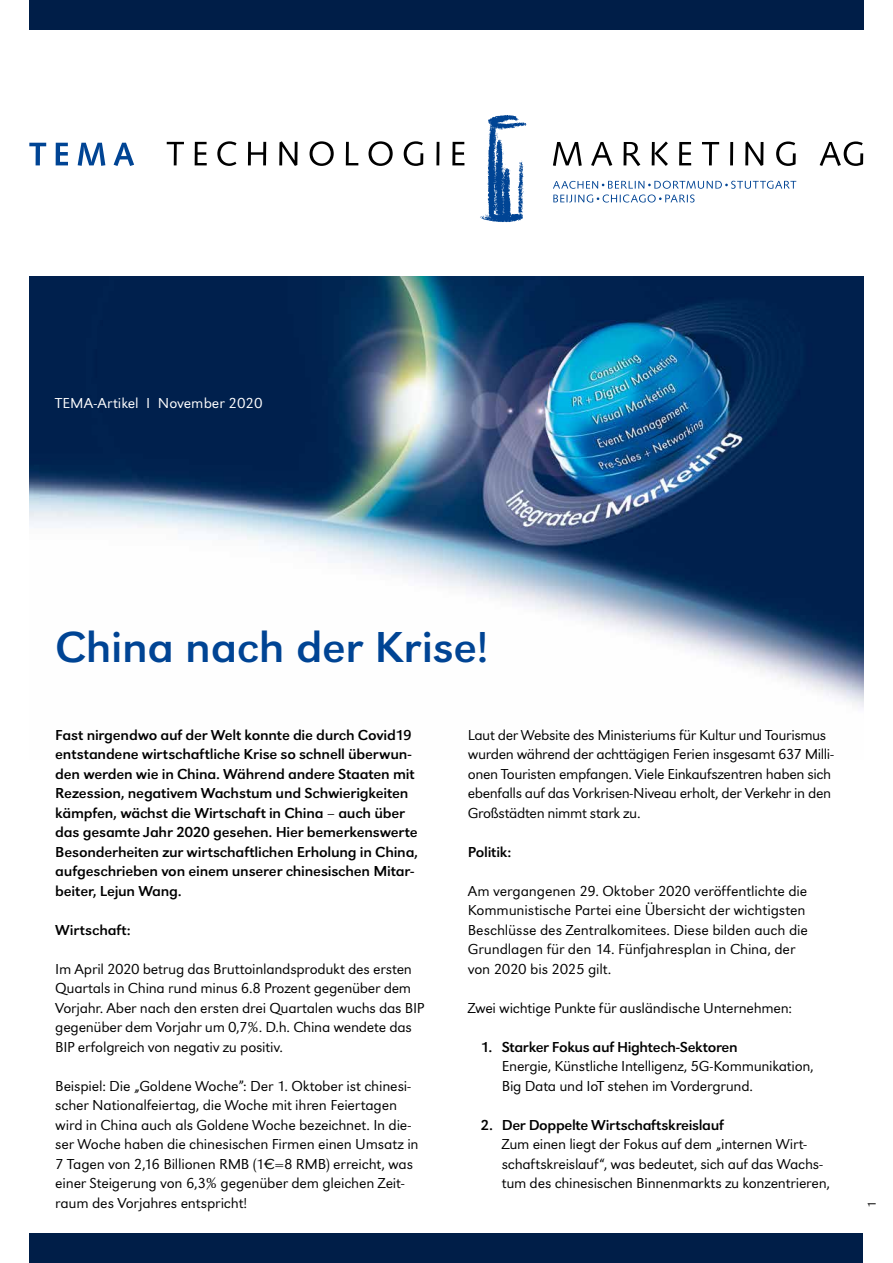
<style>
.page{position:relative;width:893px;height:1263px;background:#fff}
.page>*{position:absolute;margin:0;border:0;box-sizing:border-box;transform-origin:0 0}
.t1{font:45px "URW Grotesk Wid";letter-spacing:-.01em;color:#004494}
.t2{font:300 15px/19.5px "URW Grotesk Wid";letter-spacing:-.015em;color:#000}
.t3{font:15px/19.5px "URW Grotesk Wid";letter-spacing:-.015em;color:#000}
.t4{font:300 15px "URW Grotesk Wid";color:#fff}
.t5{font:300 12px "URW Grotesk Wid";color:#000}
</style>
<div class="page">
<img style="left:30px;top:276px;width:833px;height:432px">
<svg style="left:480px;top:115px;width:47px;height:107px"></svg>
<svg style="left:167px;top:142px;width:17px;height:23px"></svg>
<svg style="left:195px;top:142px;width:12px;height:23px"></svg>
<svg style="left:217px;top:141px;width:19px;height:25px"></svg>
<svg style="left:248px;top:142px;width:18px;height:23px"></svg>
<svg style="left:279px;top:141px;width:19px;height:25px"></svg>
<svg style="left:310px;top:141px;width:24px;height:25px"></svg>
<svg style="left:346px;top:142px;width:12px;height:23px"></svg>
<svg style="left:368px;top:141px;width:25px;height:25px"></svg>
<svg style="left:404px;top:141px;width:19px;height:25px"></svg>
<hr style="left:436px;top:142px;width:3px;height:23px;background:#000">
<svg style="left:452px;top:142px;width:12px;height:23px"></svg>
<svg style="left:553px;top:142px;width:29px;height:24px"></svg>
<svg style="left:591px;top:142px;width:21px;height:24px"></svg>
<svg style="left:624px;top:142px;width:16px;height:24px"></svg>
<svg style="left:652px;top:141px;width:16px;height:25px"></svg>
<svg style="left:679px;top:142px;width:12px;height:23px"></svg>
<svg style="left:702px;top:142px;width:17px;height:23px"></svg>
<hr style="left:730px;top:142px;width:3px;height:23px;background:#000">
<svg style="left:745px;top:141px;width:18px;height:25px"></svg>
<svg style="left:776px;top:141px;width:20px;height:25px"></svg>
<svg style="left:820px;top:141px;width:43px;height:25px"></svg>
<svg style="left:29px;top:143px;width:17px;height:22px"></svg>
<svg style="left:56px;top:143px;width:12px;height:22px"></svg>
<svg style="left:78px;top:143px;width:27px;height:23px"></svg>
<svg style="left:114px;top:143px;width:20px;height:23px"></svg>
<svg style="left:553px;top:181px;width:243px;height:22px"></svg>
<div style="left:30px;top:0;width:833px;height:30px;background:#001e48"></div>
<div style="left:30px;top:1233px;width:833px;height:30px;background:#001e48"></div>
<p class="t4" style="left:55px;top:394px;width:209px">TEMA-Artikel I November 2020</p>
<h1 class="t1" style="left:55px;top:621px;width:435px">China nach der Krise!</h1>
<p class="t3" style="left:55px;top:725px;width:364px">Fast nirgendwo auf der Welt konnte die durch Covid19 entstandene wirtschaftliche Krise so schnell überwun&shy;den werden wie in China. Während andere Staaten mit Rezession, negativem Wachstum und Schwierigkeiten kämpfen, wächst die Wirtschaft in China – auch über das gesamte Jahr 2020 gesehen. Hier bemerkenswerte Besonderheiten zur wirtschaftlichen Erholung in China, aufgeschrieben von einem unserer chinesischen Mitar&shy;beiter, Lejun Wang.</p>
<p class="t3" style="left:55px;top:920px;width:77px">Wirtschaft:</p>
<p class="t2" style="left:55px;top:959px;width:370px">Im April 2020 betrug das Bruttoinlandsprodukt des ersten Quartals in China rund minus 6.8 Prozent gegenüber dem Vorjahr. Aber nach den ersten drei Quartalen wuchs das BIP gegenüber dem Vorjahr um 0,7%. D.h. China wendete das BIP erfolgreich von negativ zu positiv.</p>
<p class="t2" style="left:55px;top:1076px;width:365px">Beispiel: Die „Goldene Woche”: Der 1. Oktober ist chinesi&shy;scher Nationalfeiertag, die Woche mit ihren Feiertagen wird in China auch als Goldene Woche bezeichnet. In die&shy;ser Woche haben die chinesischen Firmen einen Umsatz in 7 Tagen von 2,16 Billionen RMB (1€=8 RMB) erreicht, was einer Steigerung von 6,3% gegenüber dem gleichen Zeit&shy;raum des Vorjahres entspricht!</p>
<p class="t2" style="left:468px;top:725px;width:367px">Laut der Website des Ministeriums für Kultur und Tourismus wurden während der achttägigen Ferien insgesamt 637 Milli&shy;onen Touristen empfangen. Viele Einkaufszentren haben sich ebenfalls auf das Vorkrisen-Niveau erholt, der Verkehr in den Großstädten nimmt stark zu.</p>
<p class="t3" style="left:468px;top:842px;width:45px">Politik:</p>
<p class="t2" style="left:468px;top:881px;width:342px">Am vergangenen 29. Oktober 2020 veröffentlichte die Kommunistische Partei eine Übersicht der wichtigsten Beschlüsse des Zentralkomitees. Diese bilden auch die Grundlagen für den 14. Fünfjahresplan in China, der von 2020 bis 2025 gilt.</p>
<p class="t2" style="left:468px;top:998px;width:326px">Zwei wichtige Punkte für ausländische Unternehmen:</p>
<p class="t3" style="left:480px;top:1037px;width:259px">1. Starker Fokus auf Hightech-Sektoren</p>
<p class="t2" style="left:502px;top:1056px;width:313px">Energie, Künstliche Intelligenz, 5G-Kommunikation,<br>Big Data und IoT stehen im Vordergrund.</p>
<p class="t3" style="left:480px;top:1115px;width:245px">2. Der Doppelte Wirtschaftskreislauf</p>
<p class="t2" style="left:502px;top:1134px;width:330px">Zum einen liegt der Fokus auf dem „internen Wirt&shy;schaftskreislauf“, was bedeutet, sich auf das Wachs&shy;tum des chinesischen Binnenmarkts zu konzentrieren,</p>
<p class="t5" style="left:865px;top:1208px;width:8px;rotate:-90deg">1</p>
</div>
